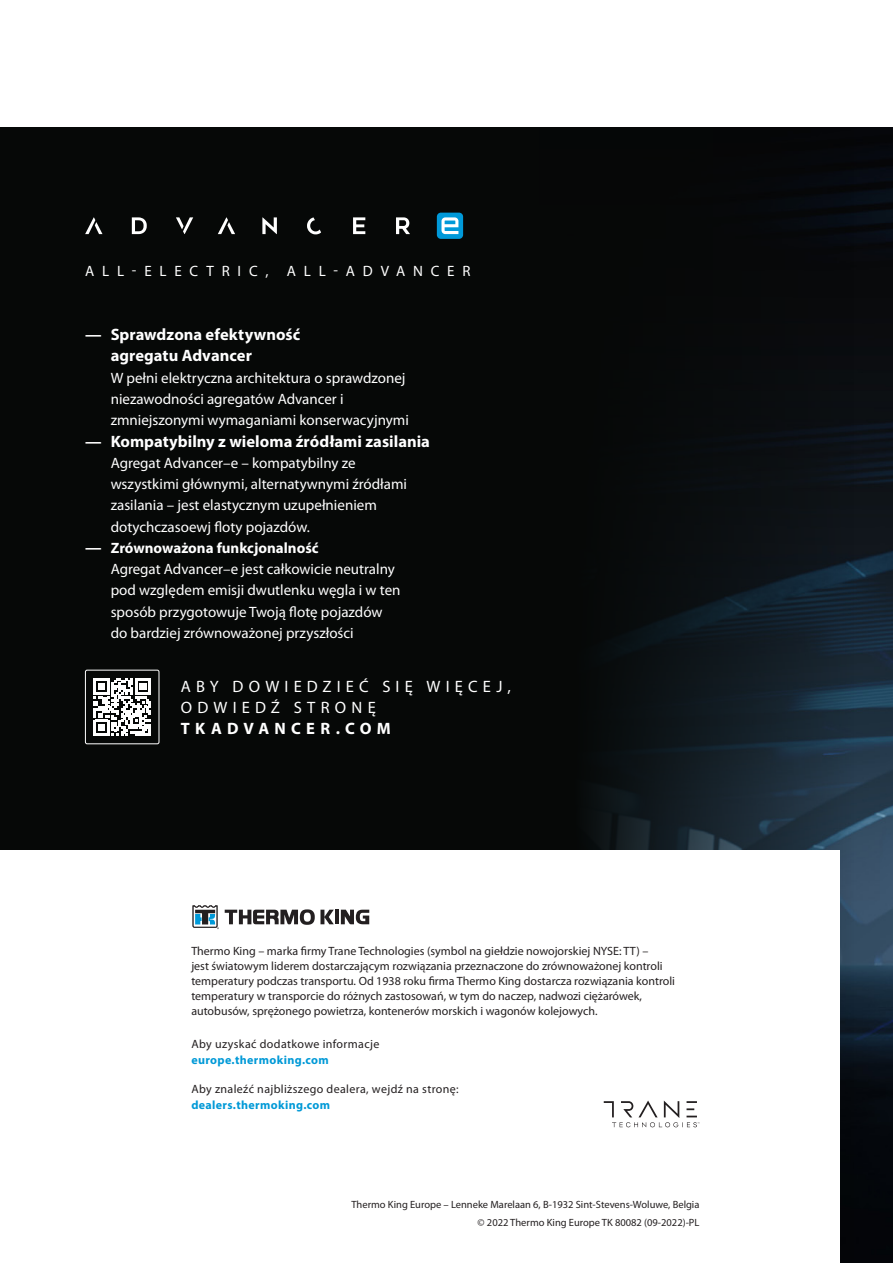
<style>
.page{position:relative;width:893px;height:1263px;background:#fff}
.page>*{position:absolute;margin:0;border:0;box-sizing:border-box;transform-origin:0 0}
.ADVANCER_Body{font:700 16.5px/21.3px "Myriad Pro";color:#fff}
.ADVANCER_Body-2{font:16.5px/21px "Myriad Pro";letter-spacing:.315em;color:#fff}
.ADVANCER_Body-3{font:15px/21.3px "Myriad Pro";color:#fff}
.TK_2021_Tussentitel{font:15px "Myriad Pro";letter-spacing:.52em;color:#fff}
.t1{font:12px/15px "Myriad Pro";color:#231f20}
.t2{font:12px "Myriad Pro";letter-spacing:.03em;color:#231f20}
.t3{font:700 12px "Myriad Pro";letter-spacing:.03em;color:#0099d7}
.t4{font:10.5px "Myriad Pro";color:#231f20}
.s1{font-weight:700;font-size:16.5px}
.s2{font-weight:700}
</style>
<div class="page">
<div style="left:0;top:128px;width:893px;height:1135px;background:#060807"></div>
<img style="left:593px;top:154px;width:300px;height:929px">
<div style="left:0;top:850px;width:840px;height:413px;background:#fff"></div>
<svg style="left:93px;top:678px;width:58px;height:58px"></svg>
<div style="left:85px;top:670px;width:74px;height:74px;border:1px solid #fff;border-radius:2px"></div>
<svg style="left:132px;top:217px;width:15px;height:17px"></svg>
<svg style="left:262px;top:217px;width:15px;height:17px"></svg>
<svg style="left:353px;top:217px;width:12px;height:17px"></svg>
<svg style="left:396px;top:217px;width:14px;height:17px"></svg>
<svg style="left:307px;top:217px;width:14px;height:17px"></svg>
<svg style="left:218px;top:217px;width:17px;height:17px"></svg>
<svg style="left:176px;top:217px;width:17px;height:17px"></svg>
<svg style="left:85px;top:217px;width:18px;height:17px"></svg>
<svg style="left:437px;top:213px;width:26px;height:26px"></svg>
<svg style="left:225px;top:909px;width:109px;height:16px"></svg>
<hr style="left:335px;top:910px;width:4px;height:14px;background:#231f20">
<svg style="left:341px;top:910px;width:28px;height:14px"></svg>
<svg style="left:193px;top:905px;width:26px;height:24px"></svg>
<svg style="left:604px;top:1100px;width:95px;height:27px"></svg>
<p class="TK_2021_Tussentitel" style="left:85px;top:262px;width:387px">ALL-ELECTRIC, ALL-ADVANCER</p>
<p class="ADVANCER_Body" style="left:111px;top:323px;width:191px;text-indent:-26px">— Sprawdzona efektywność agregatu Advancer</p>
<p class="ADVANCER_Body-3" style="left:111px;top:367px;width:300px">W pełni elektryczna architektura o sprawdzonej niezawodności agregatów Advancer i zmniejszonymi wymaganiami konserwacyjnymi</p>
<p class="ADVANCER_Body" style="left:85px;top:430px;width:346px">— Kompatybilny z wieloma źródłami zasilania</p>
<p class="ADVANCER_Body-3" style="left:111px;top:452px;width:298px">Agregat Advancer–e – kompatybilny ze wszystkimi głównymi, alternatywnymi źródłami zasilania – jest elastycznym uzupełnieniem dotychczasoewj floty pojazdów.</p>
<p class="ADVANCER_Body-3" style="left:111px;top:537px;width:291px;text-indent:-26px"><span class="s1">—</span> <span class="s2">Zrównoważona funkcjonalność<br></span>Agregat Advancer–e jest całkowicie neutralny pod względem emisji dwutlenku węgla i w ten sposób przygotowuje Twoją flotę pojazdów do bardziej zrównoważonej przyszłości</p>
<p class="ADVANCER_Body-2" style="left:181px;top:676px;width:332px">ABY DOWIEDZIEĆ SIĘ WIĘCEJ,<br>ODWIEDŹ STRONĘ<br><span class="s2">TKADVANCER.COM</span></p>
<p class="t1" style="left:191px;top:943px;width:485px">Thermo King – marka firmy Trane Technologies (symbol na giełdzie nowojorskiej NYSE: TT) –<br>jest światowym liderem dostarczającym rozwiązania przeznaczone do zrównoważonej kontroli temperatury podczas transportu. Od 1938 roku firma Thermo King dostarcza rozwiązania kontroli temperatury w transporcie do różnych zastosowań, w tym do naczep, nadwozi ciężarówek, autobusów, sprężonego powietrza, kontenerów morskich i wagonów kolejowych.</p>
<p class="t2" style="left:191px;top:1036px;width:190px">Aby uzyskać dodatkowe informacje</p>
<p class="t3" style="left:191px;top:1052px;width:139px">europe.thermoking.com</p>
<p class="t2" style="left:191px;top:1081px;width:269px">Aby znaleźć najbliższego dealera, wejdź na stronę:</p>
<p class="t3" style="left:191px;top:1097px;width:140px">dealers.thermoking.com</p>
<p class="t4" style="left:351px;top:1198px;width:349px">Thermo King Europe – Lenneke Marelaan 6, B-1932 Sint-Stevens-Woluwe, Belgia</p>
<p class="t4" style="left:478px;top:1216px;width:223px">© 2022 Thermo King Europe TK 80082 (09-2022)-PL</p>
</div>
